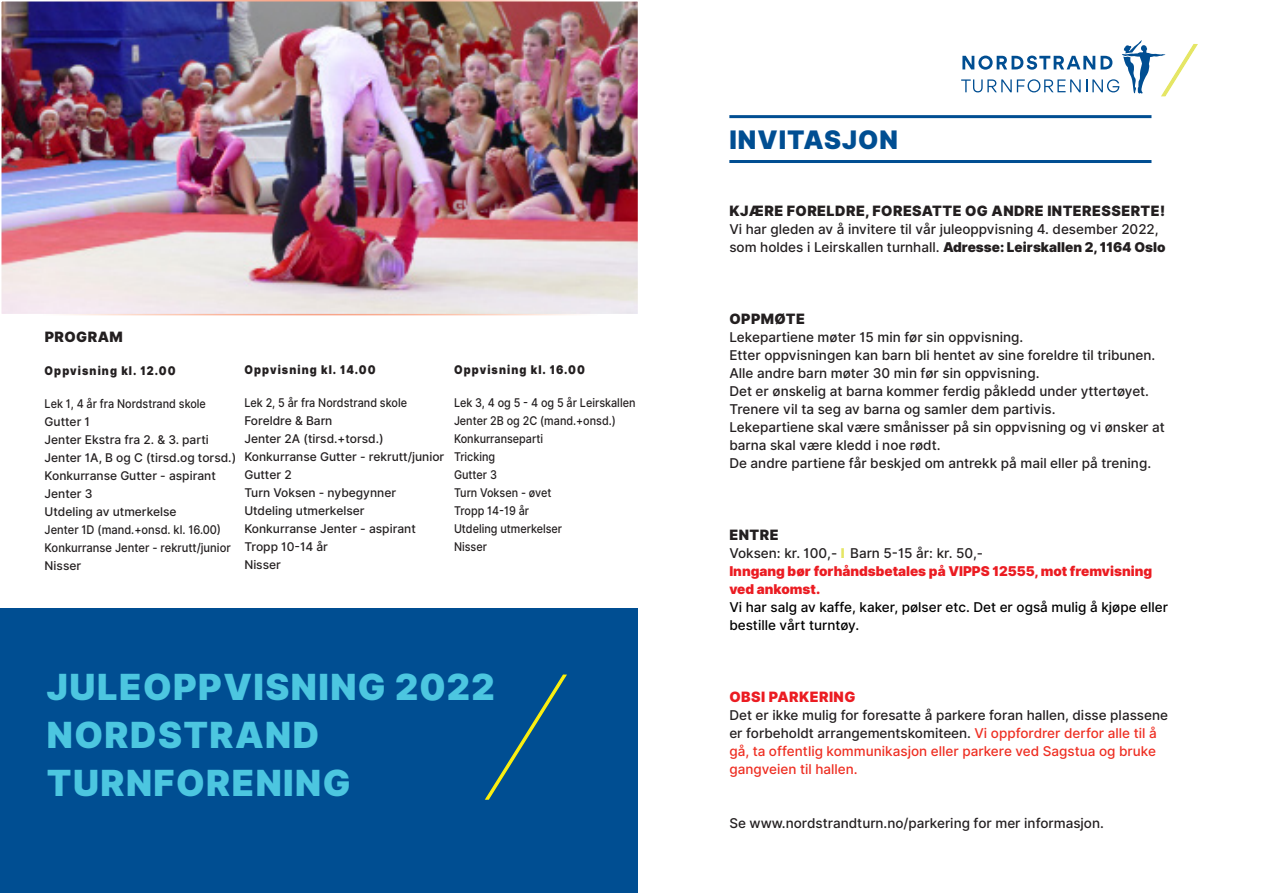
<style>
.page{position:relative;width:1263px;height:893px;background:#fff}
.page>*{position:absolute;margin:0;border:0;box-sizing:border-box;transform-origin:0 0}
.Tittel_turkis{font:900 36px/48px "Inter";letter-spacing:.04em;color:#4cc6e0}
.Tittel_mørkeblå{font:900 25.5px "Inter";letter-spacing:.04em;color:#004e92}
.Mellomtittel_nivå_1{font:900 14.25px "Inter";letter-spacing:.03em;color:#231f20}
.Mellomtittel_nivå_1-2{font:900 14.25px "Inter";letter-spacing:.03em;color:#eb1c22}
.Brødtekst{font:500 13.5px/18px "Inter";color:#231f20}
.Brødtekst-2{font:500 13.5px/18px "Inter";color:#ee2e22}
.Brødtekst-3{font:500 13.5px/18px "Inter";color:#000}
.t1{font:500 12px/18px "Inter";color:#231f20}
.t2{font:500 12px/18px "Inter";color:#231f20;scale:.9 1}
.t3{font:900 12px "Inter";letter-spacing:.1em;color:#231f20;scale:.9 1}
.t4{font:500 12px/18px "Inter";color:#231f20;scale:.93 1}
.s1{font-weight:900}
.s2{color:#231f20}
.s3{font-weight:900;color:#e5e665}
.s4{font-weight:900;color:#eb1c22}
</style>
<div class="page">
<img style="left:3px;top:3px;width:633px;height:309px">
<div style="left:0;top:0;width:639px;height:315px;border:2px solid #fff"></div>
<div style="left:0;top:609px;width:638px;height:284px;background:#004e92"></div>
<svg style="left:485px;top:674px;width:82px;height:126px"></svg>
<hr style="left:729px;top:160px;width:422px;height:3px;background:#004e92">
<hr style="left:729px;top:115px;width:422px;height:3px;background:#004e92">
<svg style="left:961px;top:40px;width:237px;height:57px"></svg>
<p class="Mellomtittel_nivå_1" style="left:45px;top:326px;width:80px">PROGRAM</p>
<p class="t3" style="left:45px;top:361px;width:147px">Oppvisning kl. 12.00</p>
<p class="t2" style="left:45px;top:395px;width:181px">Lek 1, 4 år fra Nordstrand skole</p>
<p class="t1" style="left:45px;top:413px;width:47px">Gutter 1</p>
<p class="t1" style="left:45px;top:431px;width:193px">Jenter Ekstra fra 2. &amp; 3. parti<br>Jenter 1A, B og C (tirsd.og torsd.)<br>Konkurranse Gutter - aspirant</p>
<p class="t1" style="left:45px;top:485px;width:49px">Jenter 3</p>
<p class="t1" style="left:45px;top:503px;width:178px">Utdeling av utmerkelse<br>Jenter 1D (mand.+onsd. kl. 16.00)</p>
<p class="t4" style="left:45px;top:539px;width:202px">Konkurranse Jenter - rekrutt/junior<br>Nisser</p>
<p class="t3" style="left:244px;top:361px;width:147px">Oppvisning kl. 14.00</p>
<p class="t2" style="left:244px;top:394px;width:182px">Lek 2, 5 år fra Nordstrand skole</p>
<p class="t1" style="left:244px;top:412px;width:202px">Foreldre &amp; Barn<br>Jenter 2A (tirsd.+torsd.)<br>Konkurranse Gutter - rekrutt/junior<br>Gutter 2</p>
<p class="t1" style="left:244px;top:484px;width:173px">Turn Voksen - nybegynner<br>Utdeling utmerkelser<br>Konkurranse Jenter - aspirant<br>Tropp 10-14 år<br>Nisser</p>
<p class="t3" style="left:454px;top:361px;width:147px">Oppvisning kl. 16.00</p>
<p class="t2" style="left:454px;top:394px;width:203px">Lek 3, 4 og 5 - 4 og 5 år Leirskallen<br>Jenter 2B og 2C (mand.+onsd.)<br>Konkurranseparti</p>
<p class="t2" style="left:454px;top:448px;width:110px">Tricking<br>Gutter 3<br>Turn Voksen - øvet</p>
<p class="t2" style="left:454px;top:502px;width:122px">Tropp 14-19 år<br>Utdeling utmerkelser<br>Nisser</p>
<p class="Tittel_turkis" style="left:47px;top:663px;width:449px">JULEOPPVISNING 2022<br>NORDSTRAND<br>TURNFORENING</p>
<p class="Tittel_mørkeblå" style="left:729px;top:120px;width:170px">INVITASJON</p>
<p class="Mellomtittel_nivå_1" style="left:729px;top:200px;width:437px">KJÆRE FORELDRE, FORESATTE OG ANDRE INTERESSERTE!</p>
<p class="Brødtekst" style="left:729px;top:220px;width:438px">Vi har gleden av å invitere til vår juleoppvisning 4. desember 2022, som holdes i Leirskallen turnhall. <span class="s1">Adresse: Leirskallen 2, 1164 Oslo</span></p>
<p class="Mellomtittel_nivå_1" style="left:729px;top:308px;width:77px">OPPMØTE</p>
<p class="Brødtekst" style="left:729px;top:328px;width:428px">Lekepartiene møter 15 min før sin oppvisning.<br>Etter oppvisningen kan barn bli hentet av sine foreldre til tribunen.</p>
<p class="Brødtekst" style="left:729px;top:364px;width:312px">Alle andre barn møter 30 min før sin oppvisning.</p>
<p class="Brødtekst" style="left:729px;top:382px;width:421px">Det er ønskelig at barna kommer ferdig påkledd under yttertøyet.</p>
<p class="Brødtekst" style="left:729px;top:400px;width:437px">Trenere vil ta seg av barna og samler dem partivis.<br>Lekepartiene skal være smånisser på sin oppvisning og vi ønsker at barna skal være kledd i noe rødt.<br>De andre partiene får beskjed om antrekk på mail eller på trening.</p>
<p class="Mellomtittel_nivå_1" style="left:729px;top:524px;width:51px">ENTRE</p>
<p class="Brødtekst-3" style="left:729px;top:544px;width:440px"><span class="s2">Voksen: kr. 100,-</span> <span class="s3">I</span> <span class="s2">Barn 5-15 år: kr. 50,-<br></span><span class="s4">Inngang bør forhåndsbetales på VIPPS 12555, mot fremvisning ved ankomst.<br></span>Vi har salg av kaffe, kaker, pølser etc. Det er også mulig å kjøpe eller bestille vårt turntøy.</p>
<p class="Mellomtittel_nivå_1-2" style="left:729px;top:686px;width:127px">OBSI PARKERING</p>
<p class="Brødtekst-2" style="left:729px;top:706px;width:440px"><span class="s2">Det er ikke mulig for foresatte å parkere foran hallen, disse plassene er forbeholdt arrangementskomiteen.</span> Vi oppfordrer derfor alle til å gå, ta offentlig kommunikasjon eller parkere ved Sagstua og bruke gangveien til hallen.</p>
<p class="Brødtekst" style="left:729px;top:814px;width:376px">Se www.nordstrandturn.no/parkering for mer informasjon.</p>
</div>
